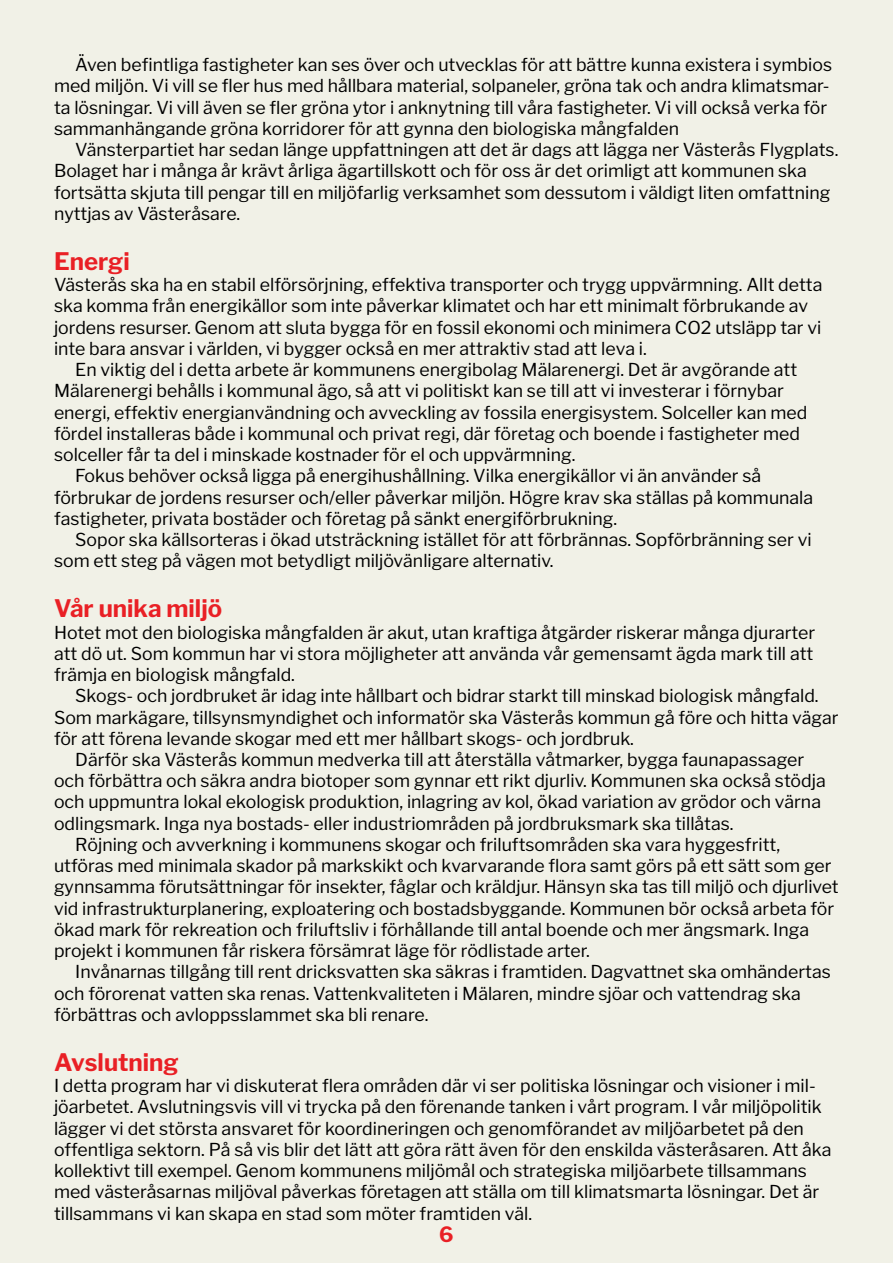
<style>
.page{position:relative;width:893px;height:1263px;background:#f1f1e7}
.page>*{position:absolute;margin:0;border:0;box-sizing:border-box;transform-origin:0 0}
.t1{font:700 24px "Libre Franklin";color:#e92025}
.t2{font:700 21px "Libre Franklin";color:#e92025}
.t3{font:17.7px/21.3px "Libre Franklin";color:#000}
</style>
<div class="page">
<p class="t3" style="left:54px;top:54px;width:780px;text-indent:21px">Även befintliga fastigheter kan ses över och utvecklas för att bättre kunna existera i symbios med miljön. Vi vill se fler hus med hållbara material, solpaneler, gröna tak och andra klimatsmar&shy;ta lösningar. Vi vill även se fler gröna ytor i anknytning till våra fastigheter. Vi vill också verka för sammanhängande gröna korridorer för att gynna den biologiska mångfalden</p>
<p class="t3" style="left:54px;top:139px;width:786px;text-indent:21px">Vänsterpartiet har sedan länge uppfattningen att det är dags att lägga ner Västerås Flygplats.<br>Bolaget har i många år krävt årliga ägartillskott och för oss är det orimligt att kommunen ska fortsätta skjuta till pengar till en miljöfarlig verksamhet som dessutom i väldigt liten omfattning nyttjas av Västeråsare.</p>
<p class="t1" style="left:54px;top:247px;width:77px">Energi</p>
<p class="t3" style="left:54px;top:274px;width:770px">Västerås ska ha en stabil elförsörjning, effektiva transporter och trygg uppvärmning. Allt detta ska komma från energikällor som inte påverkar klimatet och har ett minimalt förbrukande av jordens resurser. Genom att sluta bygga för en fossil ekonomi och minimera CO2 utsläpp tar vi inte bara ansvar i världen, vi bygger också en mer attraktiv stad att leva i.</p>
<p class="t3" style="left:54px;top:359px;width:755px;text-indent:21px">En viktig del i detta arbete är kommunens energibolag Mälarenergi. Det är avgörande att Mälarenergi behålls i kommunal ägo, så att vi politiskt kan se till att vi investerar i förnybar energi, effektiv energianvändning och avveckling av fossila energisystem. Solceller kan med fördel installeras både i kommunal och privat regi, där företag och boende i fastigheter med solceller får ta del i minskade kostnader för el och uppvärmning.</p>
<p class="t3" style="left:54px;top:465px;width:761px;text-indent:21px">Fokus behöver också ligga på energihushållning. Vilka energikällor vi än använder så förbrukar de jordens resurser och/eller påverkar miljön. Högre krav ska ställas på kommunala fastigheter, privata bostäder och företag på sänkt energiförbrukning.</p>
<p class="t3" style="left:54px;top:529px;width:759px;text-indent:21px">Sopor ska källsorteras i ökad utsträckning istället för att förbrännas. Sopförbränning ser vi som ett steg på vägen mot betydligt miljövänligare alternativ.</p>
<p class="t1" style="left:54px;top:594px;width:170px">Vår unika miljö</p>
<p class="t3" style="left:54px;top:621px;width:763px;text-align:justify">Hotet mot den biologiska mångfalden är akut, utan kraftiga åtgärder riskerar många djurarter att dö ut. Som kommun har vi stora möjligheter att använda vår gemensamt ägda mark till att främja en biologisk mångfald.</p>
<p class="t3" style="left:54px;top:685px;width:786px;text-indent:21px">Skogs- och jordbruket är idag inte hållbart och bidrar starkt till minskad biologisk mångfald.<br>Som markägare, tillsynsmyndighet och informatör ska Västerås kommun gå före och hitta vägar för att förena levande skogar med ett mer hållbart skogs- och jordbruk.</p>
<p class="t3" style="left:54px;top:749px;width:773px;text-indent:21px">Därför ska Västerås kommun medverka till att återställa våtmarker, bygga faunapassager och förbättra och säkra andra biotoper som gynnar ett rikt djurliv. Kommunen ska också stödja och uppmuntra lokal ekologisk produktion, inlagring av kol, ökad variation av grödor och värna odlingsmark. Inga nya bostads- eller industriområden på jordbruksmark ska tillåtas.</p>
<p class="t3" style="left:54px;top:834px;width:786px;text-indent:21px">Röjning och avverkning i kommunens skogar och friluftsområden ska vara hyggesfritt, utföras med minimala skador på markskikt och kvarvarande flora samt görs på ett sätt som ger gynnsamma förutsättningar för insekter, fåglar och kräldjur. Hänsyn ska tas till miljö och djurlivet vid infrastrukturplanering, exploatering och bostadsbyggande. Kommunen bör också arbeta för ökad mark för rekreation och friluftsliv i förhållande till antal boende och mer ängsmark. Inga projekt i kommunen får riskera försämrat läge för rödlistade arter.</p>
<p class="t3" style="left:54px;top:961px;width:778px;text-indent:21px">Invånarnas tillgång till rent dricksvatten ska säkras i framtiden. Dagvattnet ska omhändertas och förorenat vatten ska renas. Vattenkvaliteten i Mälaren, mindre sjöar och vattendrag ska förbättras och avloppsslammet ska bli renare.</p>
<p class="t1" style="left:54px;top:1048px;width:126px">Avslutning</p>
<p class="t3" style="left:54px;top:1075px;width:779px">I detta program har vi diskuterat flera områden där vi ser politiska lösningar och visioner i mil&shy;jöarbetet. Avslutningsvis vill vi trycka på den förenande tanken i vårt program. I vår miljöpolitik lägger vi det största ansvaret för koordineringen och genomförandet av miljöarbetet på den offentliga sektorn. På så vis blir det lätt att göra rätt även för den enskilda västeråsaren. Att åka kollektivt till exempel. Genom kommunens miljömål och strategiska miljöarbete tillsammans med västeråsarnas miljöval påverkas företagen att ställa om till klimatsmarta lösningar. Det är tillsammans vi kan skapa en stad som möter framtiden väl.</p>
<p class="t2" style="left:439px;top:1221px;width:16px">6</p>
</div>
